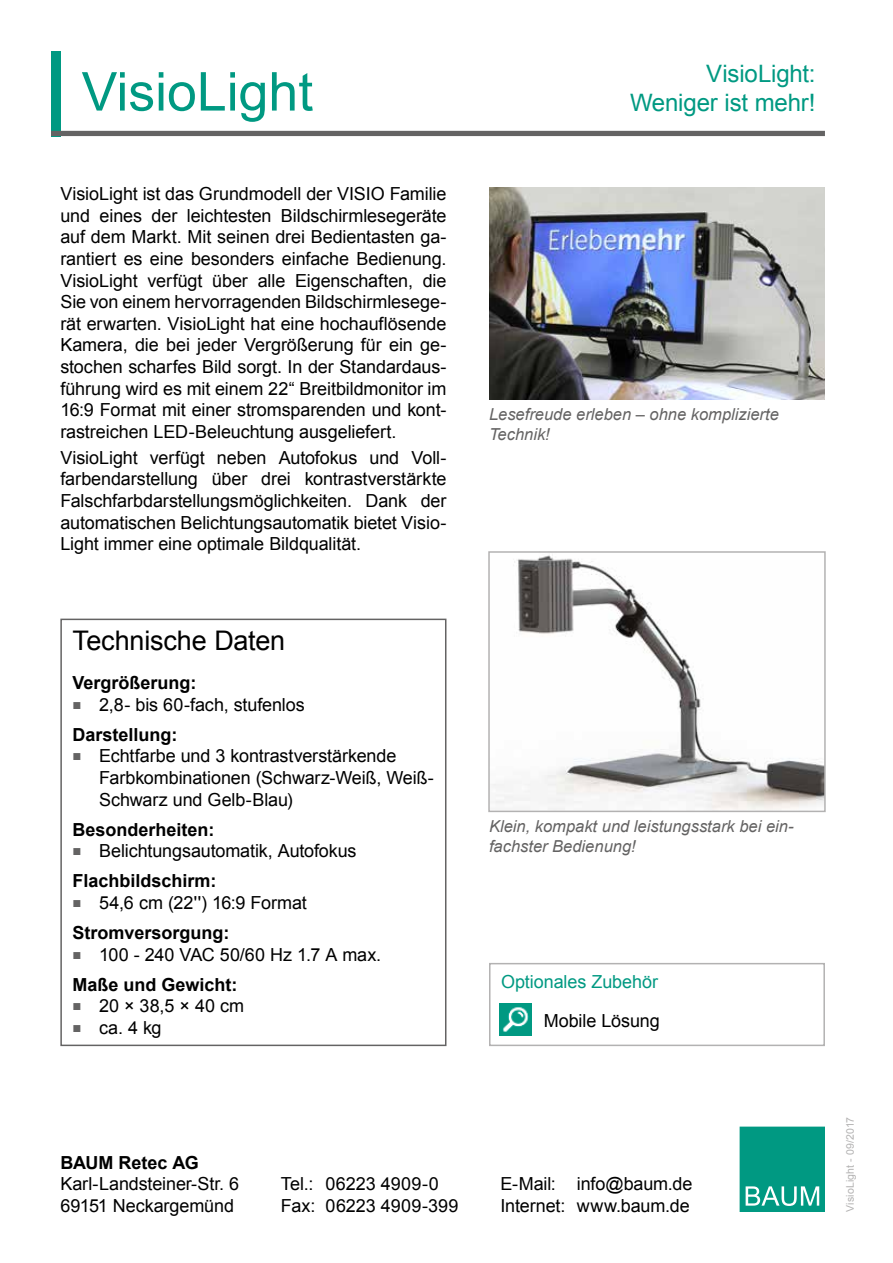
<style>
.page{position:relative;width:893px;height:1263px;background:#fff}
.page>*{position:absolute;margin:0;border:0;box-sizing:border-box;transform-origin:0 0}
.t1{font:53.7px "Arial";color:#009982}
.t2{font:27px "Arial";letter-spacing:-.005em;color:#000}
.t3{font:24px/28.8px "Arial";letter-spacing:-.005em;color:#009982;text-align:right}
.t4{font:18px/21.6px "Arial";letter-spacing:-.005em;color:#000}
.t5{font:700 18px "Arial";color:#000}
.t6{font:18px "Arial";letter-spacing:-.005em;color:#009982}
.t7{font:italic 16.5px/19.8px "Arial";color:#646363}
.t8{font:10.5px "Arial";letter-spacing:.015em;color:#b3b2b2}
.s1{font-size:15px;color:#646363}
.s2{font-weight:700}
</style>
<div class="page">
<div style="left:60px;top:619px;width:386px;height:427px;border:2px solid #646363"></div>
<div style="left:489px;top:963px;width:336px;height:83px;border:2px solid #b3b2b2"></div>
<img style="left:500px;top:1003px;width:31px;height:32px">
<div style="left:51px;top:51px;width:9px;height:85px;background:#009982"></div>
<div style="left:51px;top:131px;width:774px;height:5px;background:#646363"></div>
<div style="left:740px;top:1127px;width:85px;height:85px;background:#009982"></div>
<svg style="left:746px;top:1186px;width:73px;height:20px"></svg>
<img style="left:489px;top:187px;width:336px;height:213px">
<img style="left:491px;top:555px;width:332px;height:254px">
<div style="left:488px;top:551px;width:338px;height:261px;border:2px solid #b3b2b2"></div>
<h1 class="t1" style="left:82px;top:57px;width:233px">VisioLight</h1>
<h3 class="t3" style="left:630px;top:59px;width:187px">VisioLight:<br>Weniger ist mehr!</h3>
<p class="t4" style="left:60px;top:183px;width:388px;text-align:justify">VisioLight ist das Grundmodell der VISIO Familie und eines der leichtesten Bildschirmlesegeräte auf dem Markt. Mit seinen drei Bedientasten ga&shy;rantiert es eine besonders einfache Bedienung.<br>VisioLight verfügt über alle Eigenschaften, die Sie von einem hervorragenden Bildschirmlesege&shy;rät erwarten. VisioLight hat eine hochauflösende Kamera, die bei jeder Vergrößerung für ein ge&shy;stochen scharfes Bild sorgt. In der Standardaus&shy;führung wird es mit einem 22“ Breitbildmonitor im 16:9 Format mit einer stromsparenden und kont&shy;rastreichen LED-Beleuchtung ausgeliefert.</p>
<p class="t4" style="left:60px;top:447px;width:388px;text-align:justify">VisioLight verfügt neben Autofokus und Voll&shy;farbendarstellung über drei kontrastverstärkte Falschfarbdarstellungsmöglichkeiten. Dank der automatischen Belichtungsautomatik bietet Visio-Light immer eine optimale Bildqualität.</p>
<h2 class="t2" style="left:73px;top:623px;width:214px">Technische Daten</h2>
<p class="t5" style="left:73px;top:671px;width:126px">Vergrößerung:</p>
<p class="t4" style="left:73px;top:689px;width:234px;line-height:30.2px"><span class="s1">■</span> 2,8- bis 60-fach, stufenlos<br><span class="s2">Darstellung:</span></p>
<p class="t4" style="left:99px;top:745px;width:336px;text-indent:-27px"><span class="s1">■</span> Echtfarbe und 3 kontrastverstärkende<br>Farbkombinationen (Schwarz-Weiß, Weiß-<br>Schwarz und Gelb-Blau)</p>
<p class="t5" style="left:73px;top:817px;width:144px">Besonderheiten:</p>
<p class="t4" style="left:73px;top:836px;width:286px;line-height:30.2px"><span class="s1">■</span> Belichtungsautomatik, Autofokus<br><span class="s2">Flachbildschirm:</span></p>
<p class="t4" style="left:73px;top:888px;width:236px;line-height:30.2px"><span class="s1">■</span> 54,6 cm (22'') 16:9 Format<br><span class="s2">Stromversorgung:</span></p>
<p class="t4" style="left:73px;top:939px;width:310px;line-height:30.2px"><span class="s1">■</span> 100 - 240 VAC 50/60 Hz 1.7 A max.<br><span class="s2">Maße und Gewicht:</span></p>
<p class="t4" style="left:73px;top:995px;width:173px"><span class="s1">■</span> 20 × 38,5 × 40 cm</p>
<p class="t4" style="left:73px;top:1017px;width:91px"><span class="s1">■</span> ca. 4 kg</p>
<p class="t7" style="left:489px;top:405px;width:291px">Lesefreude erleben – ohne komplizierte<br>Technik!</p>
<p class="t7" style="left:489px;top:816px;width:306px">Klein, kompakt und leistungsstark bei ein&shy;fachster Bedienung!</p>
<p class="t6" style="left:501px;top:970px;width:158px">Optionales Zubehör</p>
<p class="t4" style="left:544px;top:1010px;width:118px">Mobile Lösung</p>
<p class="t5" style="left:60px;top:1150px;width:140px">BAUM Retec AG</p>
<p class="t4" style="left:60px;top:1173px;width:180px">Karl-Landsteiner-Str. 6<br>69151 Neckargemünd</p>
<p class="t4" style="left:281px;top:1173px;width:179px">Tel.: 06223 4909-0<br>Fax: 06223 4909-399</p>
<p class="t4" style="left:500px;top:1173px;width:194px">E-Mail: info@baum.de<br>Internet: www.baum.de</p>
<p class="t8" style="left:843px;top:1212px;width:96px;rotate:-90deg">VisioLight - 09/2017</p>
</div>
